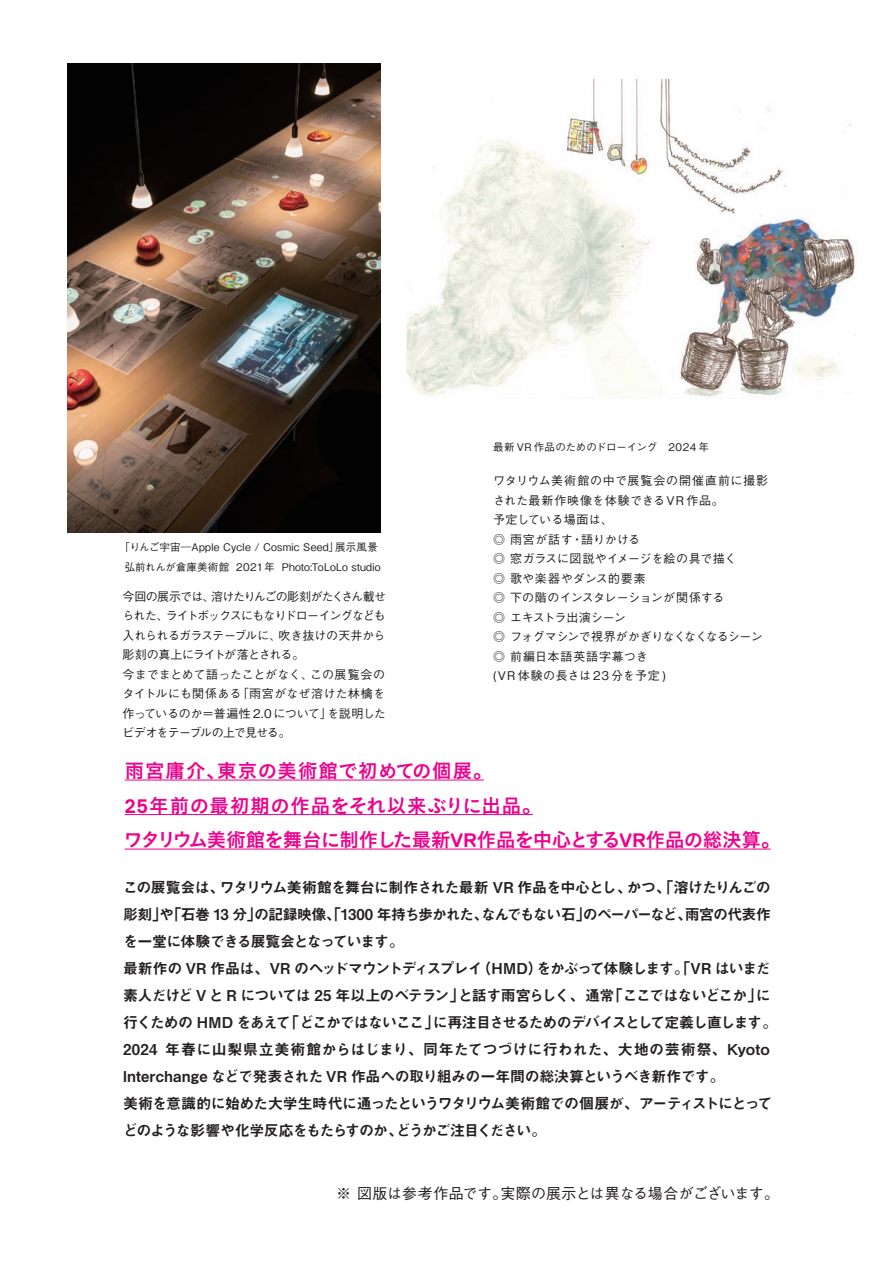
<style>
.page{position:relative;width:893px;height:1263px;background:#fff}
.page>*{position:absolute;margin:0;border:0;box-sizing:border-box;transform-origin:0 0}
.t1{font:19.5px/34.5px "Koburina Go Std W6";letter-spacing:-.005em;color:#ed028c}
.t2{font:15px/27px "Midashi Go Pro MB31";letter-spacing:-.06em;color:#231f20}
.t3{font:500 15px "Gothic BBB Pro";letter-spacing:-.015em;color:#231f20}
.t4{font:500 12px/19.5px "Gothic BBB Pro";letter-spacing:.015em;color:#231f20}
.t5{font:500 12px/19.5px "Gothic BBB Pro";letter-spacing:-.045em;color:#231f20}
.t6{font:500 10.5px/19.5px "Gothic BBB Pro";letter-spacing:.01em;color:#231f20;text-align:center}
.s1{font-family:"Replica Pro";font-weight:700}
</style>
<div class="page">
<hr style="left:125px;top:779px;width:359px;height:1px;background:#ed028c">
<hr style="left:125px;top:814px;width:408px;height:1px;background:#ed028c">
<hr style="left:125px;top:848px;width:646px;height:1px;background:#ed028c">
<img style="left:68px;top:64px;width:313px;height:469px">
<img style="left:407px;top:79px;width:450px;height:319px">
<p class="t6" style="left:119px;top:536px;width:263px">「りんご宇宙―Apple Cycle / Cosmic Seed」展示風景弘前れんが倉庫美術館 2021年 Photo:ToLoLo studio</p>
<p class="t5" style="left:122px;top:585px;width:265px">今回の展示では、溶けたりんごの彫刻がたくさん載せられた、ライトボックスにもなりドローイングなども入れられるガラステーブルに、吹き抜けの天井から彫刻の真上にライトが落とされる。<br>今までまとめて語ったことがなく、この展覧会のタイトルにも関係ある「雨宮がなぜ溶けた林檎を作っているのか＝普遍性 2.0 について」を説明したビデオをテーブルの上で見せる。</p>
<p class="t6" style="left:493px;top:436px;width:217px">最新 VR 作品のためのドローイング　2024 年</p>
<p class="t4" style="left:493px;top:470px;width:277px">ワタリウム美術館の中で展覧会の開催直前に撮影された最新作映像を体験できるVR 作品。<br>予定している場面は、<br>◎ 雨宮が話す・語りかける<br>◎ 窓ガラスに図説やイメージを絵の具で描く<br>◎ 歌や楽器やダンス的要素<br>◎ 下の階のインスタレーションが関係する<br>◎ エキストラ出演シーン<br>◎ フォグマシンで視界がかぎりなくなくなるシーン◎ 前編日本語英語字幕つき<br>(VR 体験の長さは23分を予定 )</p>
<h1 class="t1" style="left:124px;top:754px;width:658px">雨宮庸介、東京の美術館で初めての個展。<br><span class="s1">25</span>年前の最初期の作品をそれ以来ぶりに出品。<br>ワタリウム美術館を舞台に制作した最新<span class="s1">VR</span>作品を中心とする<span class="s1">VR</span>作品の総決算。</h1>
<p class="t2" style="left:123px;top:872px;width:656px">この展覧会は、ワタリウム美術館を舞台に制作された最新 VR 作品を中心とし、かつ、「溶けたりんごの彫刻」や「石巻 13 分」の記録映像、「1300 年持ち歩かれた、なんでもない石」のペーパーなど、雨宮の代表作を一堂に体験できる展覧会となっています。<br>最新作の VR 作品は、VR のヘッドマウントディスプレイ（HMD）をかぶって体験します。「VR はいまだ素人だけど V と R については 25 年以上のベテラン」と話す雨宮らしく、通常「ここではないどこか」に行くための HMD をあえて「どこかではないここ」に再注目させるためのデバイスとして定義し直します。2024 年春に山梨県立美術館からはじまり、同年たてつづけに行われた、大地の芸術祭、Kyoto Interchange などで発表された VR 作品への取り組みの一年間の総決算というべき新作です。<br>美術を意識的に始めた大学生時代に通ったというワタリウム美術館での個展が、アーティストにとってどのような影響や化学反応をもたらすのか、どうかご注目ください。</p>
<p class="t3" style="left:336px;top:1181px;width:444px">※ 図版は参考作品です。実際の展示とは異なる場合がございます。</p>
</div>
